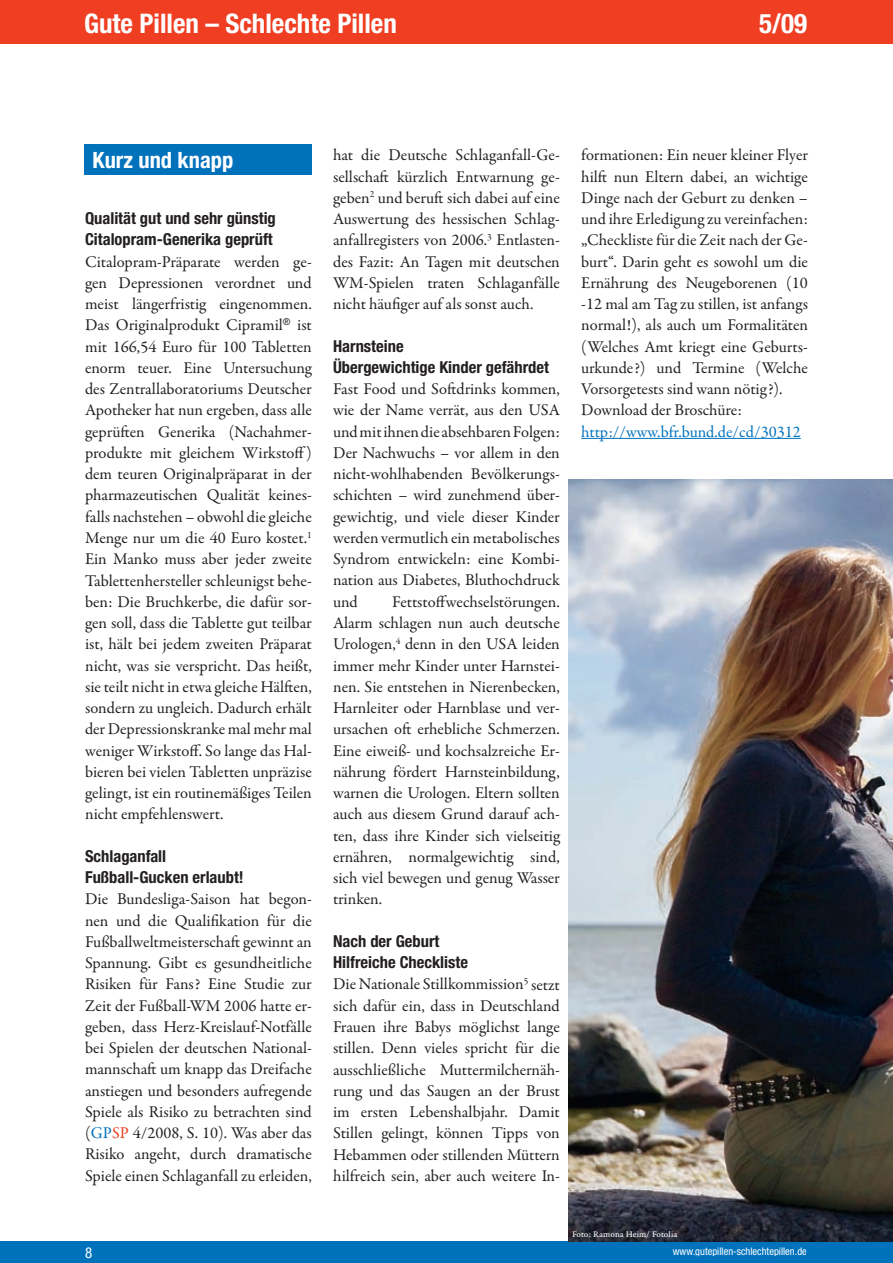
<style>
.page{position:relative;width:893px;height:1263px;background:#fff}
.page>*{position:absolute;margin:0;border:0;box-sizing:border-box;transform-origin:0 0}
.t1{font:700 condensed 27px "Helvetica Neue LT";color:#fff}
.t2{font:700 condensed 22.5px "Helvetica Neue LT";color:#fff}
.t3{font:16.5px/21.3px "Garamond Premr Pro";color:#231f20;text-align:justify}
.t4{font:700 condensed 16.5px/21.3px "Helvetica Neue LT";color:#231f20}
.t5{font:16.5px "Garamond Premr Pro";color:#0072bc}
.t6{font:condensed 15px "Helvetica Neue LT";color:#fff}
.t7{font:condensed 10.5px "Helvetica Neue LT";color:#fff}
.t8{font:9px "Garamond Premr Pro Capt";color:#fff}
.s1{color:#0072bc}
.s2{color:#ef3e22}
</style>
<div class="page">
<div style="left:0;top:0;width:893px;height:43px;background:#ef3e22"></div>
<div style="left:0;top:1241px;width:893px;height:22px;background:#0072bc"></div>
<img style="left:568px;top:479px;width:325px;height:762px">
<hr style="left:581px;top:438px;width:220px;height:1px;background:#0072bc">
<div style="left:84px;top:145px;width:228px;height:30px;background:#0072bc"></div>
<h1 class="t1" style="left:84px;top:7px;width:314px">Gute Pillen – Schlechte Pillen</h1>
<h1 class="t1" style="left:759px;top:7px;width:49px">5/09</h1>
<h2 class="t2" style="left:93px;top:147px;width:142px">Kurz und knapp</h2>
<p class="t3" style="left:333px;top:145px;width:228px">hat die Deutsche Schlaganfall-Ge&shy;sellschaft kürzlich Entwarnung ge&shy;geben<sup>2</sup> und beruft sich dabei auf eine Auswertung des hessischen Schlag&shy;anfallregisters von 2006.<sup>3</sup> Entlasten&shy;des Fazit: An Tagen mit deutschen WM-Spielen traten Schlaganfälle nicht häufiger auf als sonst auch.</p>
<p class="t4" style="left:333px;top:335px;width:217px">Harnsteine<br>Übergewichtige Kinder gefährdet</p>
<p class="t3" style="left:333px;top:379px;width:228px">Fast Food und Softdrinks kommen, wie der Name verrät, aus den USA und mit ihnen die absehbaren Folgen:<br>Der Nachwuchs – vor allem in den nicht-wohlhabenden Bevölkerungs&shy;schichten – wird zunehmend über&shy;gewichtig, und viele dieser Kinder werden vermutlich ein metabolisches Syndrom entwickeln: eine Kombi&shy;nation aus Diabetes, Bluthochdruck und</p>
<p class="t4" style="left:85px;top:207px;width:192px">Qualität gut und sehr günstig<br>Citalopram-Generika geprüft</p>
<p class="t3" style="left:85px;top:251px;width:228px">Citalopram-Präparate werden ge&shy;gen Depressionen verordnet und meist längerfristig eingenommen.<br>Das Originalprodukt Cipramil<sup>®</sup> ist mit 166,54 Euro für 100 Tabletten enorm teuer. Eine Untersuchung des Zentrallaboratoriums Deutscher Apotheker hat nun ergeben, dass alle geprüften Generika (Nachahmer&shy;produkte mit gleichem Wirkstoff) dem teuren Originalpräparat in der pharmazeutischen Qualität keines&shy;falls nachstehen – obwohl die gleiche Menge nur um die 40 Euro kostet.<sup>1<br></sup>Ein Manko muss aber jeder zweite Tablettenhersteller schleunigst behe&shy;ben: Die Bruchkerbe, die dafür sor&shy;gen soll, dass die Tablette gut teilbar ist, hält bei jedem zweiten Präparat nicht, was sie verspricht. Das heißt, sie teilt nicht in etwa gleiche Hälften, sondern zu ungleich. Dadurch erhält der Depressionskranke mal mehr mal weniger Wirkstoff. So lange das Hal&shy;bieren bei vielen Tabletten unpräzise gelingt, ist ein routinemäßiges Teilen nicht empfehlenswert.</p>
<p class="t4" style="left:85px;top:845px;width:160px">Schlaganfall<br>Fußball-Gucken erlaubt!</p>
<p class="t3" style="left:85px;top:889px;width:228px">Die Bundesliga-Saison hat begon&shy;nen und die Qualifikation für die Fußballweltmeisterschaft gewinnt an Spannung. Gibt es gesundheitliche Risiken für Fans? Eine Studie zur Zeit der Fußball-WM 2006 hatte er&shy;geben, dass Herz-Kreislauf-Notfälle bei Spielen der deutschen National&shy;mannschaft um knapp das Dreifache anstiegen und besonders aufregende Spiele als Risiko zu betrachten sind (<span class="s1">GP</span><span class="s2">SP</span> 4/2008, S. 10). Was aber das Risiko angeht, durch dramatische Spiele einen Schlaganfall zu erleiden,</p>
<p class="t3" style="left:333px;top:591px;width:228px;text-indent:59px">Fettstoffwechselstörungen.<br>Alarm schlagen nun auch deutsche Urologen,<sup>4</sup> denn in den USA leiden immer mehr Kinder unter Harnstei&shy;nen. Sie entstehen in Nierenbecken, Harnleiter oder Harnblase und ver&shy;ursachen oft erhebliche Schmerzen.<br>Eine eiweiß- und kochsalzreiche Er&shy;nährung fördert Harnsteinbildung, warnen die Urologen. Eltern sollten auch aus diesem Grund darauf ach&shy;ten, dass ihre Kinder sich vielseitig ernähren, normalgewichtig sind, sich viel bewegen und genug Wasser trinken.</p>
<p class="t4" style="left:333px;top:930px;width:136px">Nach der Geburt<br>Hilfreiche Checkliste</p>
<p class="t3" style="left:333px;top:974px;width:228px">Die Nationale Stillkommission<sup>5</sup> setzt sich dafür ein, dass in Deutschland Frauen ihre Babys möglichst lange stillen. Denn vieles spricht für die ausschließliche Muttermilchernäh&shy;rung und das Saugen an der Brust im ersten Lebenshalbjahr. Damit Stillen gelingt, können Tipps von Hebammen oder stillenden Müttern hilfreich sein, aber auch weitere In-</p>
<p class="t3" style="left:581px;top:145px;width:228px;text-align:left">formationen: Ein neuer kleiner Flyer hilft nun Eltern dabei, an wichtige Dinge nach der Geburt zu denken – und ihre Erledigung zu vereinfachen: „Checkliste für die Zeit nach der Ge&shy;burt“. Darin geht es sowohl um die Ernährung des Neugeborenen (10 -12 mal am Tag zu stillen, ist anfangs normal!), als auch um Formalitäten (Welches Amt kriegt eine Geburts&shy;urkunde?) und Termine (Welche Vorsorgetests sind wann nötig?).<br>Download der Broschüre:</p>
<p class="t5" style="left:581px;top:421px;width:221px">http://www.bfr.bund.de/cd/30312</p>
<p class="t8" style="left:572px;top:1228px;width:107px">Foto: Ramona Heim/ Fotolia</p>
<p class="t6" style="left:85px;top:1244px;width:9px">8</p>
<p class="t7" style="left:673px;top:1245px;width:136px">www.gutepillen-schlechtepillen.de</p>
</div>
